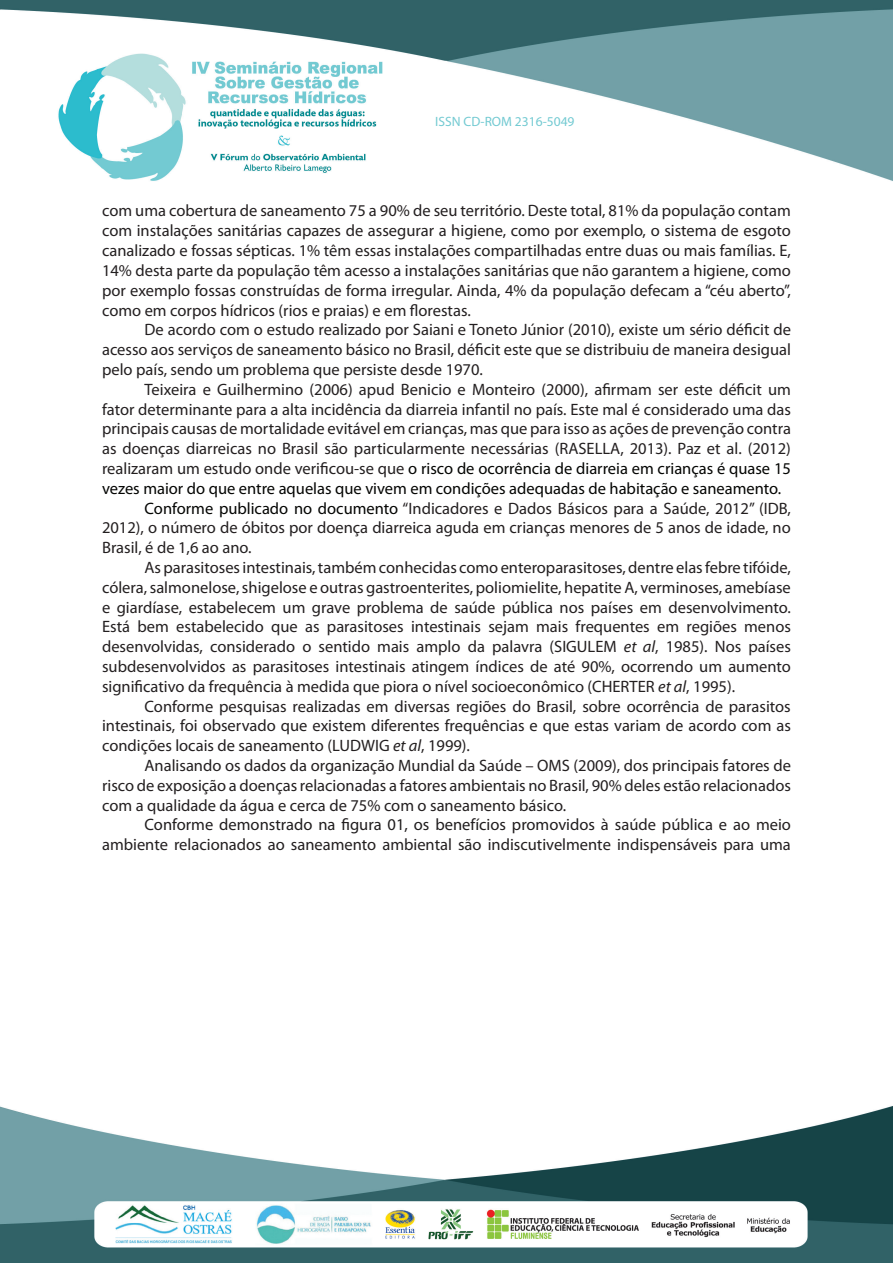
<style>
.page{position:relative;width:893px;height:1263px;background:#fff}
.page>*{position:absolute;margin:0;border:0;box-sizing:border-box;transform-origin:0 0}
.t1{font:16.5px/19.8px "Myriad Pro";color:#231f20;text-align:justify}
.t2{font:16.5px "Myriad Pro";color:#040503}
.t3{font:16.5px "Myriad Pro";color:#201d1e}
.t4{font:13.5px "Myriad Pro";color:#73cad2}
.s1{color:#231f20}
.s2{color:#040503}
.s3{font-style:italic}
</style>
<div class="page">
<img style="left:0;top:1106px;width:893px;height:157px">
<img style="left:0;top:0;width:893px;height:181px">
<p class="t4" style="left:435px;top:113px;width:141px">ISSN CD-ROM 2316-5049</p>
<p class="t1" style="left:102px;top:201px;width:690px">com uma cobertura de saneamento 75 a 90% de seu território. Deste total, 81% da população contam com instalações sanitárias capazes de assegurar a higiene, como por exemplo, o sistema de esgoto canalizado e fossas sépticas. 1% têm essas instalações compartilhadas entre duas ou mais famílias. E, 14% desta parte da população têm acesso a instalações sanitárias que não garantem a higiene, como por exemplo fossas construídas de forma irregular. Ainda, 4% da população defecam a “céu aberto”, como em corpos hídricos (rios e praias) e em florestas.</p>
<p class="t1" style="left:102px;top:320px;width:690px;text-indent:43px">De acordo com o estudo realizado por Saiani e Toneto Júnior (2010), existe um sério déficit de acesso aos serviços de saneamento básico no Brasil, déficit este que se distribuiu de maneira desigual pelo país, sendo um problema que persiste desde 1970.</p>
<p class="t1" style="left:145px;top:379px;width:648px">Teixeira e Guilhermino (2006) apud Benicio e Monteiro (2000), afirmam ser este déficit um</p>
<p class="t1" style="left:102px;top:399px;width:690px">fator determinante para a alta incidência da diarreia infantil no país. Este mal é considerado uma das</p>
<p class="t1" style="left:102px;top:419px;width:690px">principais causas de mortalidade evitável em crianças, mas que para isso as ações de prevenção contra</p>
<p class="t1" style="left:102px;top:438px;width:690px">as doenças diarreicas no Brasil são particularmente necessárias (RASELLA, 2013). Paz et al. (2012)</p>
<p class="t2" style="left:102px;top:458px;width:690px"><span class="s1">realizaram um estudo onde verificou-se que</span> o risco de ocorrência de diarreia em crianças é quase 15</p>
<p class="t2" style="left:102px;top:478px;width:681px">vezes maior do que entre aquelas que vivem em condições adequadas de habitação e saneamento.</p>
<p class="t1" style="left:145px;top:498px;width:648px"><span class="s2">Conforme publicado no documento</span> “Indicadores e Dados Básicos para a Saúde, 2012” (IDB,</p>
<p class="t1" style="left:102px;top:518px;width:690px">2012), o número de óbitos por doença diarreica aguda em crianças menores de 5 anos de idade, no</p>
<p class="t1" style="left:102px;top:537px;width:151px">Brasil, é de 1,6 ao ano.</p>
<p class="t1" style="left:145px;top:557px;width:648px">As parasitoses intestinais, também conhecidas como enteroparasitoses, dentre elas febre tifóide,</p>
<p class="t1" style="left:102px;top:577px;width:690px">cólera, salmonelose, shigelose e outras gastroenterites, poliomielite, hepatite A, verminoses, amebíase</p>
<p class="t1" style="left:102px;top:597px;width:690px">e giardíase, estabelecem um grave problema de saúde pública nos países em desenvolvimento.</p>
<p class="t1" style="left:102px;top:617px;width:690px">Está bem estabelecido que as parasitoses intestinais sejam mais frequentes em regiões menos</p>
<p class="t1" style="left:102px;top:636px;width:690px">desenvolvidas, considerado o sentido mais amplo da palavra (SIGULEM <span class="s3">et al</span>, 1985). Nos países</p>
<p class="t1" style="left:102px;top:656px;width:690px">subdesenvolvidos as parasitoses intestinais atingem índices de até 90%, ocorrendo um aumento</p>
<p class="t1" style="left:102px;top:676px;width:635px">significativo da frequência à medida que piora o nível socioeconômico (CHERTER <span class="s3">et al</span>, 1995).</p>
<p class="t1" style="left:145px;top:696px;width:648px">Conforme pesquisas realizadas em diversas regiões do Brasil, sobre ocorrência de parasitos</p>
<p class="t1" style="left:102px;top:716px;width:690px">intestinais, foi observado que existem diferentes frequências e que estas variam de acordo com as</p>
<p class="t1" style="left:102px;top:735px;width:369px">condições locais de saneamento (LUDWIG <span class="s3">et al</span>, 1999).</p>
<p class="t1" style="left:145px;top:755px;width:648px">Analisando os dados da organização Mundial da Saúde – OMS (2009), dos principais fatores de</p>
<p class="t1" style="left:102px;top:775px;width:690px">risco de exposição a doenças relacionadas a fatores ambientais no Brasil, 90% deles estão relacionados</p>
<p class="t1" style="left:102px;top:795px;width:466px">com a qualidade da água e cerca de 75% com o saneamento básico.</p>
<p class="t3" style="left:145px;top:815px;width:648px">Conforme demonstrado na figura 01, os benefícios promovidos <span class="s1">à saúde pública e ao meio</span></p>
<p class="t1" style="left:102px;top:834px;width:690px">ambiente relacionados ao saneamento ambiental são indiscutivelmente indispensáveis para uma</p>
</div>
